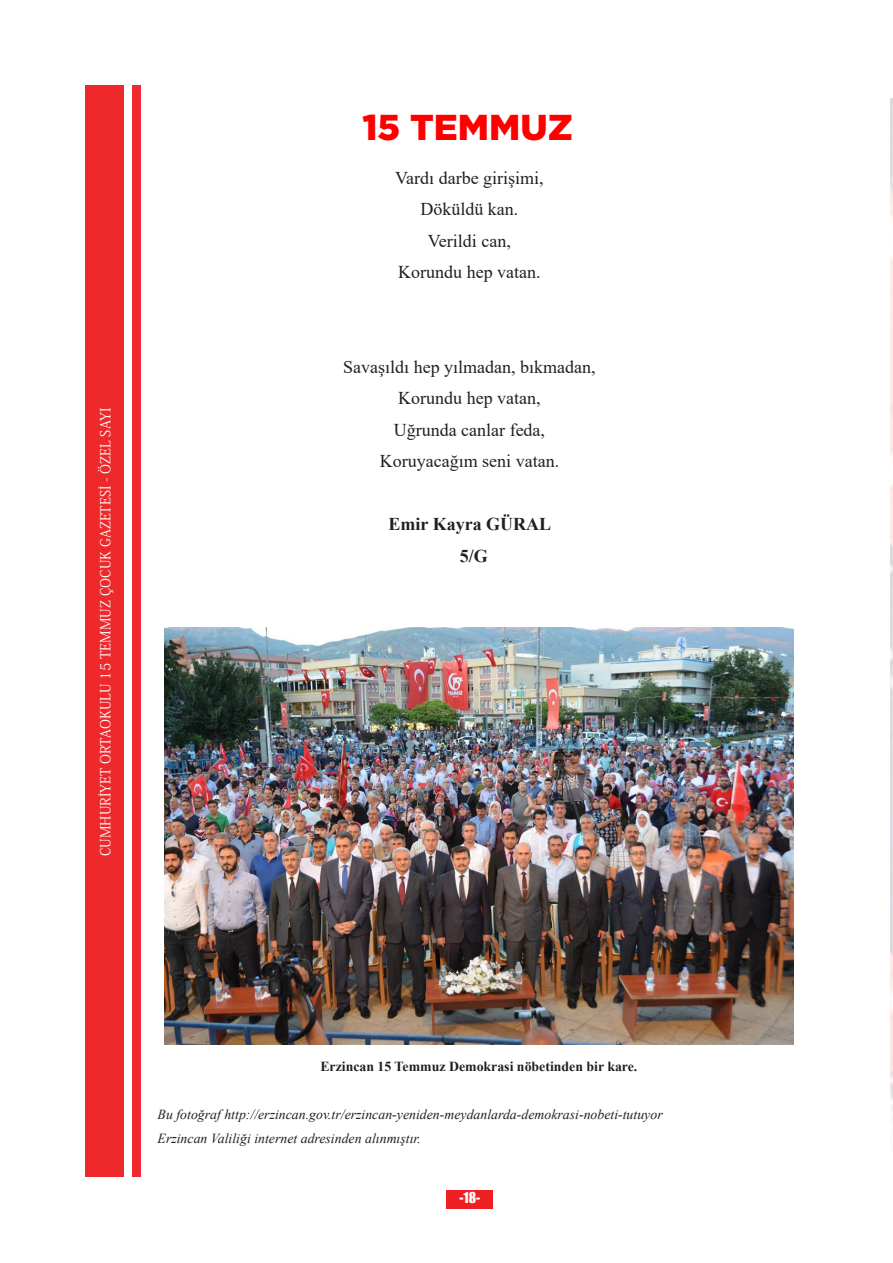
<style>
.page{position:relative;width:893px;height:1263px;background:#fff}
.page>*{position:absolute;margin:0;border:0;box-sizing:border-box;transform-origin:0 0}
.t1{font:900 36px "Gotham";color:#f00}
.t2{font:18px/31.5px "Times New Roman";color:#231f20;text-align:center}
.t3{font:700 18px/31.5px "Times New Roman";color:#231f20;text-align:center}
.t4{font:italic 13.8px/24.2px "Times New Roman";color:#231f20}
.t5{font:13.8px "Koz Min Pr 6 N";color:#fff}
.t6{font:700 13.8px "Times New Roman";color:#231f20}
.t7{font:13.8px "Impact";color:#fff}
</style>
<div class="page">
<div style="left:85px;top:85px;width:38px;height:1092px;background:#ee292c"></div>
<div style="left:132px;top:85px;width:8px;height:1092px;background:#ee292f"></div>
<div style="left:446px;top:1191px;width:47px;height:18px;background:#ee1f23"></div>
<img style="left:164px;top:628px;width:629px;height:416px">
<p class="t5" style="left:98px;top:856px;width:450px;rotate:-90deg">CUMHURİYET ORTAOKULU 15 TEMMUZ ÇOCUK GAZETESİ - ÖZEL SAYI</p>
<h1 class="t1" style="left:362px;top:108px;width:212px">15 TEMMUZ</h1>
<p class="t2" style="left:395px;top:161px;width:150px">Vardı darbe girişimi,<br>Döküldü kan.<br>Verildi can,<br>Korundu hep vatan.</p>
<p class="t2" style="left:343px;top:350px;width:254px">Savaşıldı hep yılmadan, bıkmadan,<br>Korundu hep vatan,<br>Uğrunda canlar feda,<br>Koruyacağım seni vatan.</p>
<p class="t3" style="left:389px;top:508px;width:164px">Emir Kayra GÜRAL<br>5/G</p>
<p class="t6" style="left:320px;top:1056px;width:318px">Erzincan 15 Temmuz Demokrasi nöbetinden bir kare.</p>
<p class="t4" style="left:158px;top:1102px;width:507px">Bu fotoğraf http://erzincan.gov.tr/erzincan-yeniden-meydanlarda-demokrasi-nobeti-tutuyor<br>Erzincan Valiliği internet adresinden alınmıştır.</p>
<p class="t7" style="left:459px;top:1187px;width:22px">-18-</p>
</div>
